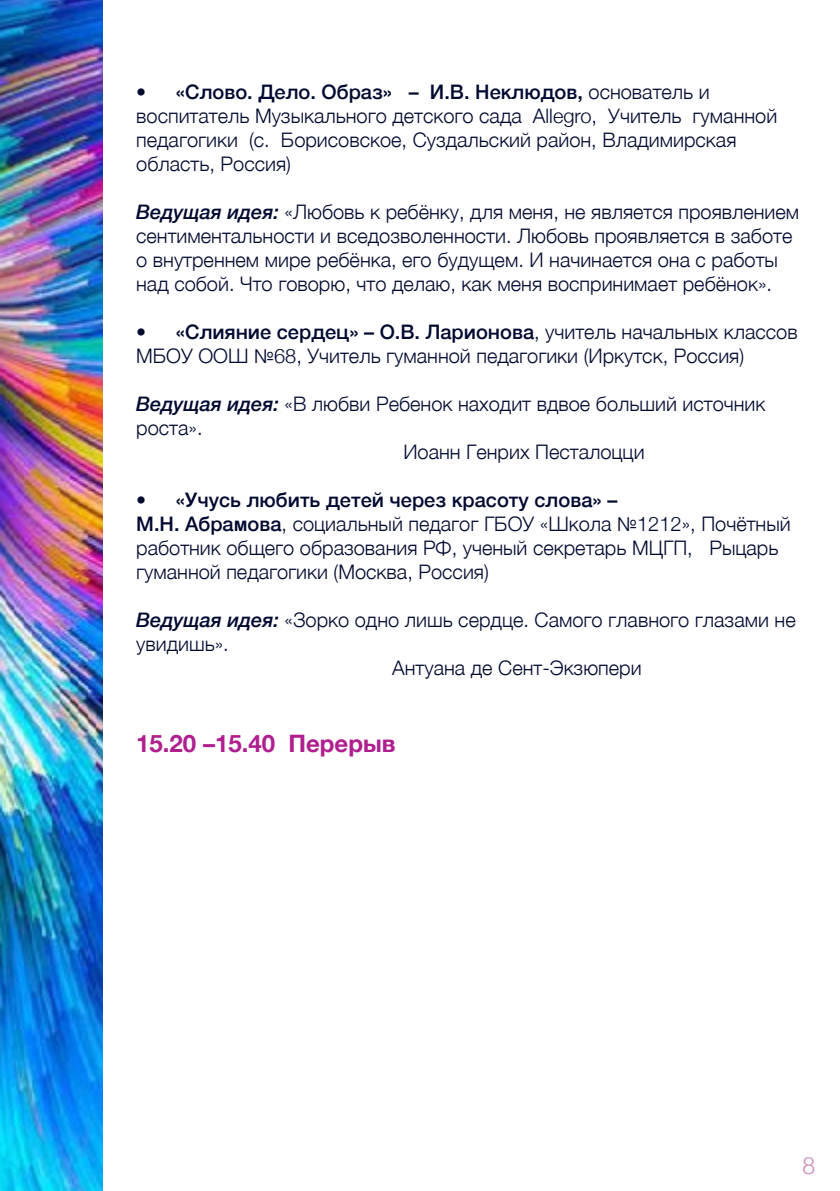
<style>
.page{position:relative;width:840px;height:1191px;background:#fff}
.page>*{position:absolute;margin:0;border:0;box-sizing:border-box;transform-origin:0 0}
.t1{font:700 24px "Helvetica Neue";color:#af1f8e}
.t2{font:300 24px "Helvetica";color:#ce90c0}
.t3{font:300 20px/24px "Helvetica Neue";color:#000930}
.s1{font-weight:500}
.s2{font-weight:500;font-style:italic}
</style>
<div class="page">
<img style="left:0;top:0;width:103px;height:1191px">
<p class="t3" style="left:136px;top:78px;width:642px">• <span class="s1">«Слово. Дело. Образ» – И.В. Неклюдов,</span> основатель и воспитатель Музыкального детского сада Allegro, Учитель гуманной педагогики (с. Борисовское, Суздальский район, Владимирская область, Россия)</p>
<p class="t3" style="left:136px;top:198px;width:664px"><span class="s2">Ведущая идея:</span> «Любовь к ребёнку, для меня, не является проявлением сентиментальности и вседозволенности. Любовь проявляется в заботе о внутреннем мире ребёнка, его будущем. И начинается она с работы над собой. Что говорю, что делаю, как меня воспринимает ребёнок».</p>
<p class="t3" style="left:136px;top:318px;width:662px">• <span class="s1">«Слияние сердец» – О.В. Ларионова</span>, учитель начальных классов<br>МБОУ ООШ №68, Учитель гуманной педагогики (Иркутск, Россия)</p>
<p class="t3" style="left:136px;top:390px;width:630px"><span class="s2">Ведущая идея:</span> «В любви Ребенок находит вдвое больший источник</p>
<p class="t3" style="left:136px;top:414px;width:68px">роста».</p>
<p class="t3" style="left:403px;top:438px;width:242px">Иоанн Генрих Песталоцци</p>
<p class="t3" style="left:136px;top:486px;width:655px">• <span class="s1">«Учусь любить детей через красоту слова» –<br>М.Н. Абрамова</span>, социальный педагог ГБОУ «Школа №1212», Почётный работник общего образования РФ, ученый секретарь МЦГП, Рыцарь гуманной педагогики (Москва, Россия)</p>
<p class="t3" style="left:136px;top:606px;width:660px"><span class="s2">Ведущая идея:</span> «Зорко одно лишь сердце. Самого главного глазами не</p>
<p class="t3" style="left:136px;top:630px;width:94px">увидишь».</p>
<p class="t3" style="left:392px;top:654px;width:251px">Антуана де Сент-Экзюпери</p>
<p class="t1" style="left:136px;top:724px;width:261px">15.20 –15.40 Перерыв</p>
<p class="t2" style="left:801px;top:1145px;width:15px">8</p>
</div>
